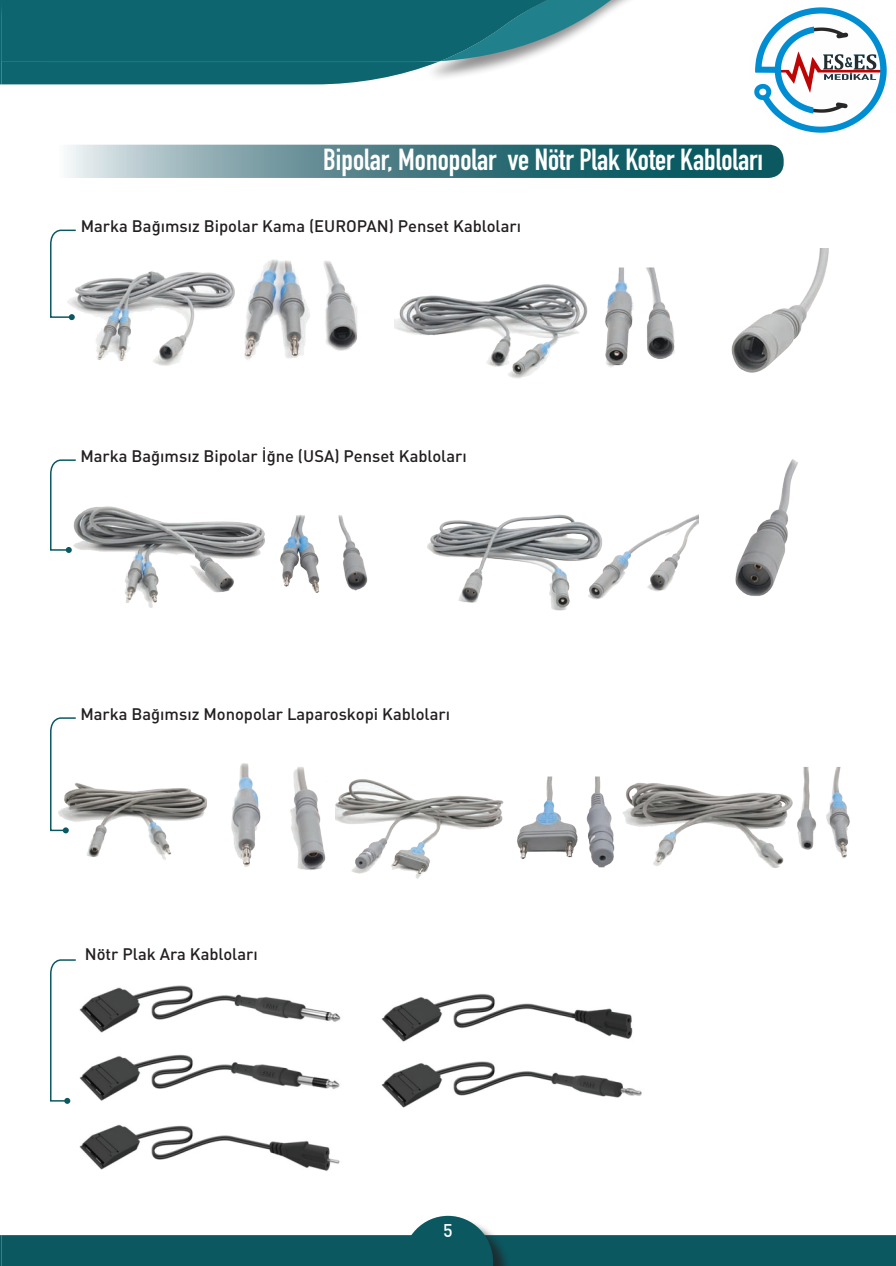
<style>
.page{position:relative;width:896px;height:1266px;background:#fff}
.page>*{position:absolute;margin:0;border:0;box-sizing:border-box;transform-origin:0 0}
.t1{font:30px "DIN Engschrift Std";color:#fff}
.t2{font:500 18px "DI Nbek";color:#fff}
.t3{font:500 16.5px "DIN Pro";color:#231f20}
</style>
<div class="page">
<img style="left:64px;top:763px;width:262px;height:107px">
<svg style="left:67px;top:145px;width:716px;height:33px;background:#53868d"></svg>
<img style="left:71px;top:259px;width:287px;height:107px">
<img style="left:394px;top:267px;width:281px;height:112px">
<img style="left:731px;top:248px;width:98px;height:125px">
<svg style="left:50px;top:229px;width:27px;height:91px"></svg>
<svg style="left:50px;top:459px;width:15px;height:92px"></svg>
<svg style="left:50px;top:717px;width:27px;height:116px"></svg>
<img style="left:65px;top:459px;width:303px;height:149px">
<img style="left:427px;top:514px;width:262px;height:97px">
<img style="left:689px;top:459px;width:109px;height:137px">
<img style="left:335px;top:776px;width:280px;height:103px">
<img style="left:622px;top:767px;width:228px;height:101px">
<img style="left:65px;top:985px;width:276px;height:186px">
<img style="left:381px;top:994px;width:261px;height:114px">
<svg style="left:50px;top:959px;width:27px;height:144px"></svg>
<svg style="left:0;top:0;width:629px;height:84px;background:#398189"></svg>
<svg style="left:0;top:1215px;width:896px;height:51px"></svg>
<img style="left:754px;top:7px;width:133px;height:126px">
<h1 class="t1" style="left:323px;top:142px;width:441px">Bipolar, Monopolar ve Nötr Plak Koter Kabloları</h1>
<p class="t3" style="left:81px;top:215px;width:441px">Marka Bağımsız Bipolar Kama (EUROPAN) Penset Kabloları</p>
<p class="t3" style="left:80px;top:445px;width:388px">Marka Bağımsız Bipolar İğne (USA) Penset Kabloları</p>
<p class="t3" style="left:80px;top:703px;width:371px">Marka Bağımsız Monopolar Laparoskopi Kabloları</p>
<p class="t3" style="left:85px;top:943px;width:174px">Nötr Plak Ara Kabloları</p>
<p class="t2" style="left:443px;top:1219px;width:11px">5</p>
</div>
